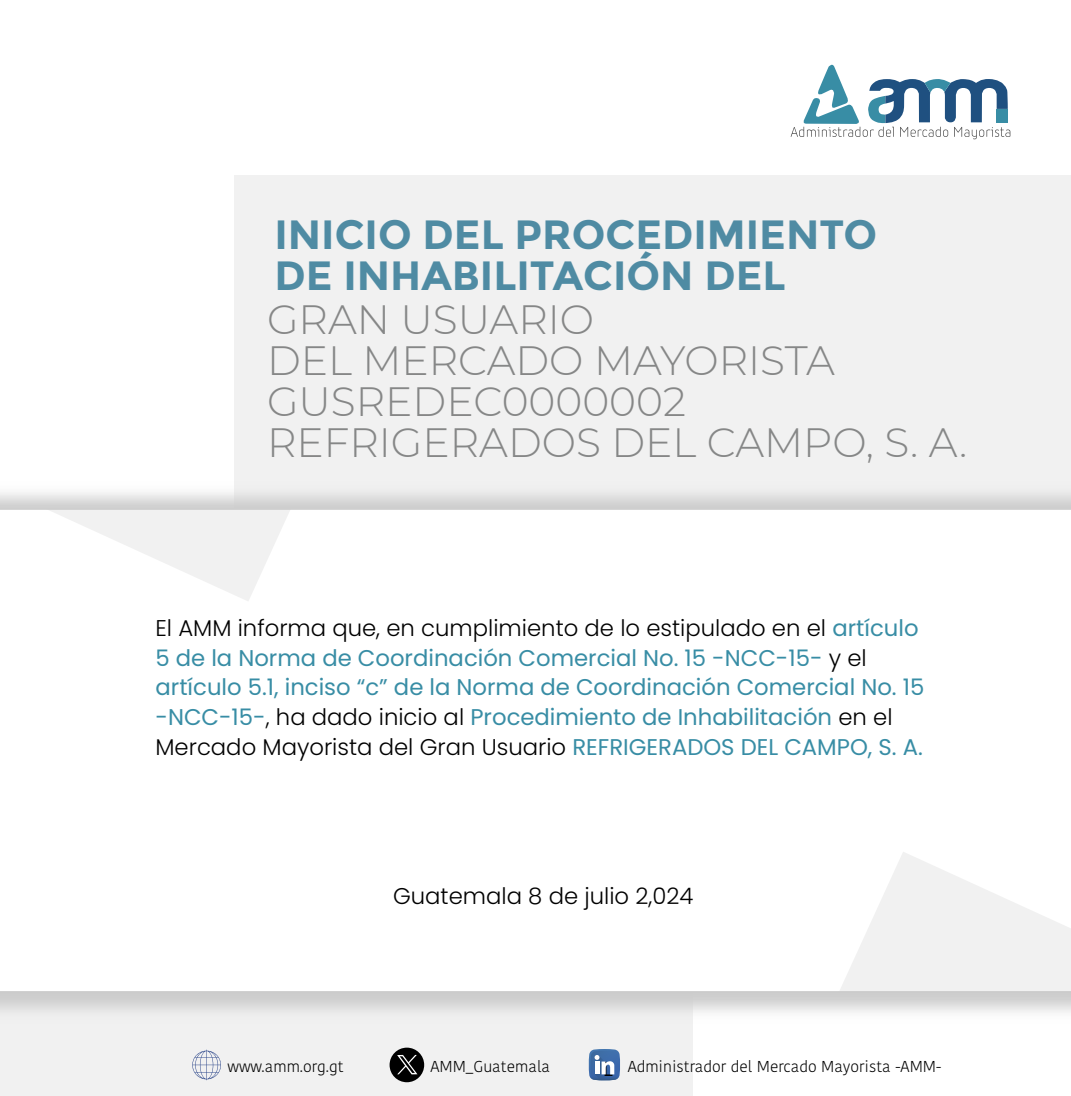
<style>
.page{position:relative;width:1071px;height:1096px;background:#fff}
.page>*{position:absolute;margin:0;border:0;box-sizing:border-box;transform-origin:0 0}
.t1{font:300 40.77px/40.8px "Montserrat";color:#868787}
.t2{font:700 40.77px/40.8px "Montserrat";color:#4f8ba3}
.t3{font:22.75px/29.8px "Poppins";color:#388da5}
.t4{font:300 22.75px "Poppins";color:#000}
.t5{font:21px "Myriad Pro";color:#000}
.t6{font:300 15.75px "Kohinoor Bangla";color:#000}
.s1{font-weight:300;color:#000}
</style>
<div class="page">
<div style="left:0;top:757px;width:693px;height:339px;background:#f1f1f1"></div>
<div style="left:234px;top:175px;width:837px;height:346px;background:#f1f1f1"></div>
<svg style="left:589px;top:1069px;width:31px;height:12px"></svg>
<svg style="left:192px;top:1069px;width:29px;height:11px"></svg>
<div style="left:390px;top:1048px;width:34px;height:34px;background:#000;border-radius:50%"></div>
<svg style="left:397px;top:1069px;width:20px;height:5px"></svg>
<svg style="left:791px;top:64px;width:219px;height:75px"></svg>
<img style="left:0;top:492px;width:1071px;height:577px">
<svg style="left:0;top:510px;width:1071px;height:481px"></svg>
<svg style="left:25px;top:509px;width:559px;height:93px"></svg>
<svg style="left:567px;top:852px;width:504px;height:140px"></svg>
<h1 class="t2" style="left:275px;top:215px;width:604px">INICIO DEL PROCEDIMIENTO<br>DE INHABILITACIÓN DEL</h1>
<h1 class="t1" style="left:267px;top:298px;width:702px">GRAN USUARIO<br>DEL MERCADO MAYORISTA<br>GUSREDEC0000002<br>REFRIGERADOS DEL CAMPO, S. A.</h1>
<p class="t3" style="left:155px;top:613px;width:770px"><span class="s1">El AMM informa que, en cumplimiento de lo estipulado en el</span> artículo 5 de la Norma de Coordinación Comercial No. 15 -NCC-15- <span class="s1">y el </span>artículo 5.1, inciso “c” de la Norma de Coordinación Comercial No. 15 -NCC-15-<span class="s1">, ha dado inicio al</span> Procedimiento de Inhabilitación <span class="s1">en el Mercado Mayorista del Gran Usuario</span> REFRIGERADOS DEL CAMPO, S. A.</p>
<p class="t4" style="left:393px;top:882px;width:302px">Guatemala 8 de julio 2,024</p>
<p class="t6" style="left:227px;top:1055px;width:118px">www.amm.org.gt</p>
<p class="t6" style="left:430px;top:1055px;width:121px">AMM_Guatemala</p>
<p class="t6" style="left:628px;top:1055px;width:315px">Administrador del Mercado Mayorista -AMM-</p>
<p class="t5" style="left:603px;top:1056px;width:11px">L</p>
</div>
